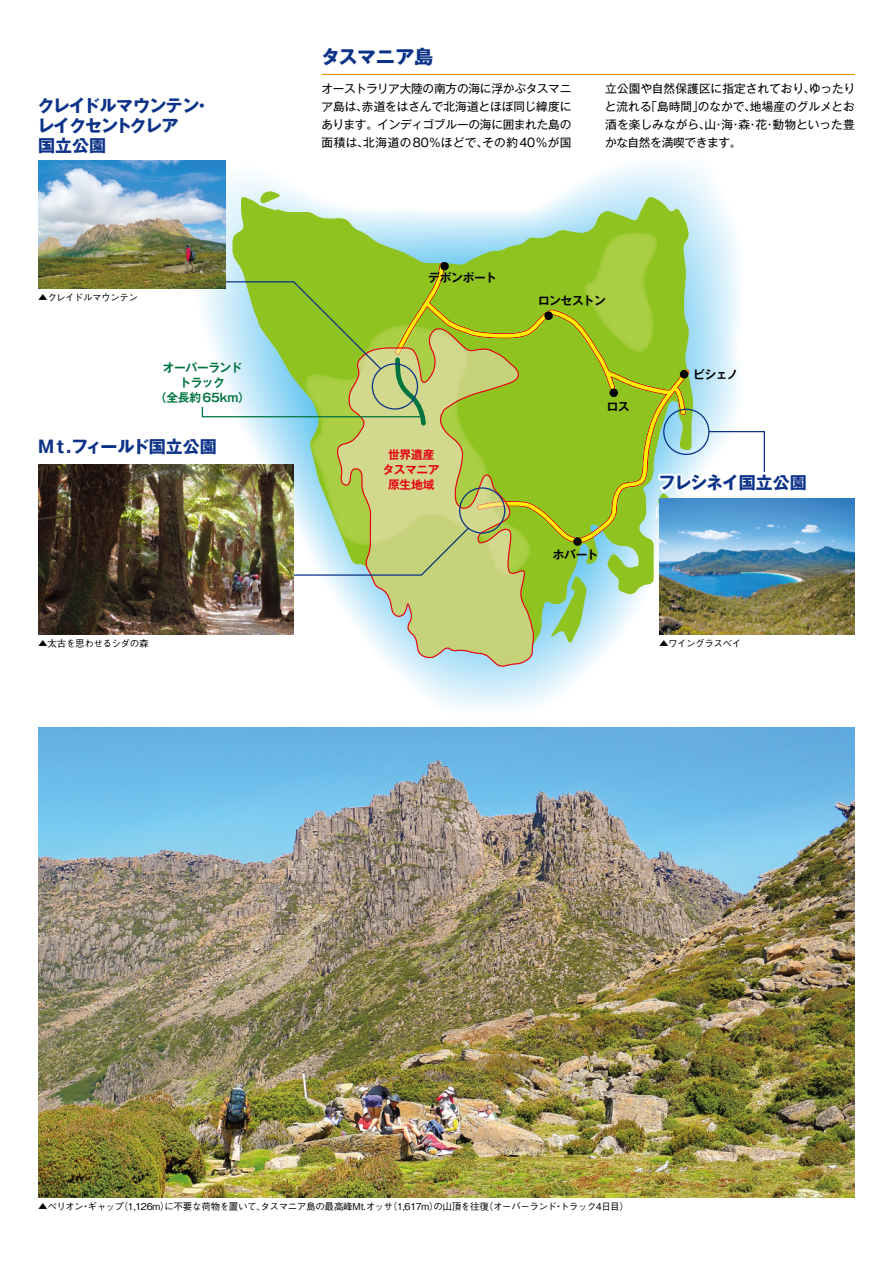
<style>
.page{position:relative;width:893px;height:1263px;background:#fff}
.page>*{position:absolute;margin:0;border:0;box-sizing:border-box;transform-origin:0 0}
.t1{font:700 19.2px "Gothic MB101 Pro";letter-spacing:-.01em;color:#0c3388}
.t2{font:700 16.95px/20.2px "Gothic MB101 Pro";letter-spacing:-.045em;color:#0c3388}
.t3{font:700 16.95px "Gothic MB101 Pro";letter-spacing:-.02em;color:#0c3388}
.t4{font:11.7px/18px "Gothic MB101 Pro";letter-spacing:-.005em;color:#000;text-align:justify}
.t5{font:700 11.7px "Gothic MB101 Pro De";letter-spacing:-.025em;color:#000}
.t6{font:700 11.7px/14.9px "Gothic MB101 Pro De";letter-spacing:-.02em;color:#00743f;text-align:center}
.t7{font:700 11.7px/14.9px "Gothic MB101 Pro De";letter-spacing:-.01em;color:#e60012;text-align:center}
.t8{font:500 9.6px "Gothic BBB Pro";letter-spacing:-.045em;color:#000}
</style>
<div class="page">
<img style="left:38px;top:727px;width:817px;height:470px">
<svg style="left:194px;top:160px;width:553px;height:548px"></svg>
<hr style="left:322px;top:74px;width:533px;height:1px;background:#f08300">
<svg style="left:232px;top:196px;width:461px;height:470px"></svg>
<svg style="left:260px;top:191px;width:20px;height:13px"></svg>
<svg style="left:336px;top:643px;width:198px;height:23px"></svg>
<img style="left:38px;top:161px;width:187px;height:127px">
<img style="left:38px;top:465px;width:60px;height:170px">
<svg style="left:708px;top:430px;width:57px;height:42px"></svg>
<div style="left:658px;top:472px;width:150px;height:20px;background:#fff"></div>
<img style="left:693px;top:498px;width:162px;height:136px">
<img style="left:98px;top:232px;width:595px;height:411px">
<h2 class="t2" style="left:37px;top:93px;width:175px">クレイドルマウンテン・レイクセントクレア<br>国立公園</h2>
<p class="t8" style="left:38px;top:289px;width:101px">▲クレイドルマウンテン</p>
<p class="t6" style="left:155px;top:359px;width:97px">オーバーランド<br>トラック<br>（全長約65km）</p>
<h2 class="t3" style="left:38px;top:432px;width:180px">M t .フィールド国立公園</h2>
<p class="t8" style="left:38px;top:636px;width:112px">▲太古を思わせるシダの森</p>
<h1 class="t1" style="left:321px;top:40px;width:114px">タスマニア島</h1>
<p class="t4" style="left:322px;top:78px;width:251px">オーストラリア大陸の南方の海に浮かぶタスマニア島は、赤道をはさんで北海道とほぼ同じ緯度にあります。インディゴブルーの海に囲まれた島の面積は、北海道の80％ほどで、その約40％が国</p>
<p class="t4" style="left:605px;top:78px;width:252px">立公園や自然保護区に指定されており、ゆったりと流れる「島時間」のなかで、地場産のグルメとお酒を楽しみながら、山・海・森・花・動物といった豊かな自然を満喫できます。</p>
<p class="t5" style="left:428px;top:268px;width:70px">デボンポート</p>
<p class="t7" style="left:383px;top:446px;width:59px">世界遺産タスマニア原生地域</p>
<p class="t5" style="left:538px;top:291px;width:69px">ロンセストン</p>
<p class="t5" style="left:607px;top:397px;width:24px">ロス</p>
<p class="t5" style="left:553px;top:544px;width:47px">ホバート</p>
<p class="t5" style="left:693px;top:365px;width:47px">ビシェノ</p>
<h2 class="t2" style="left:659px;top:470px;width:150px">フレシネイ国立公園</h2>
<p class="t8" style="left:659px;top:636px;width:84px">▲ワイングラスベイ</p>
<p class="t8" style="left:38px;top:1198px;width:592px">▲ぺリオン・ギャップ（1,126m）に不要な荷物を置いて、タスマニア島の最高峰Mt.オッサ（1,617m）の山頂を往復（オーバーランド・トラック4日目）</p>
</div>
